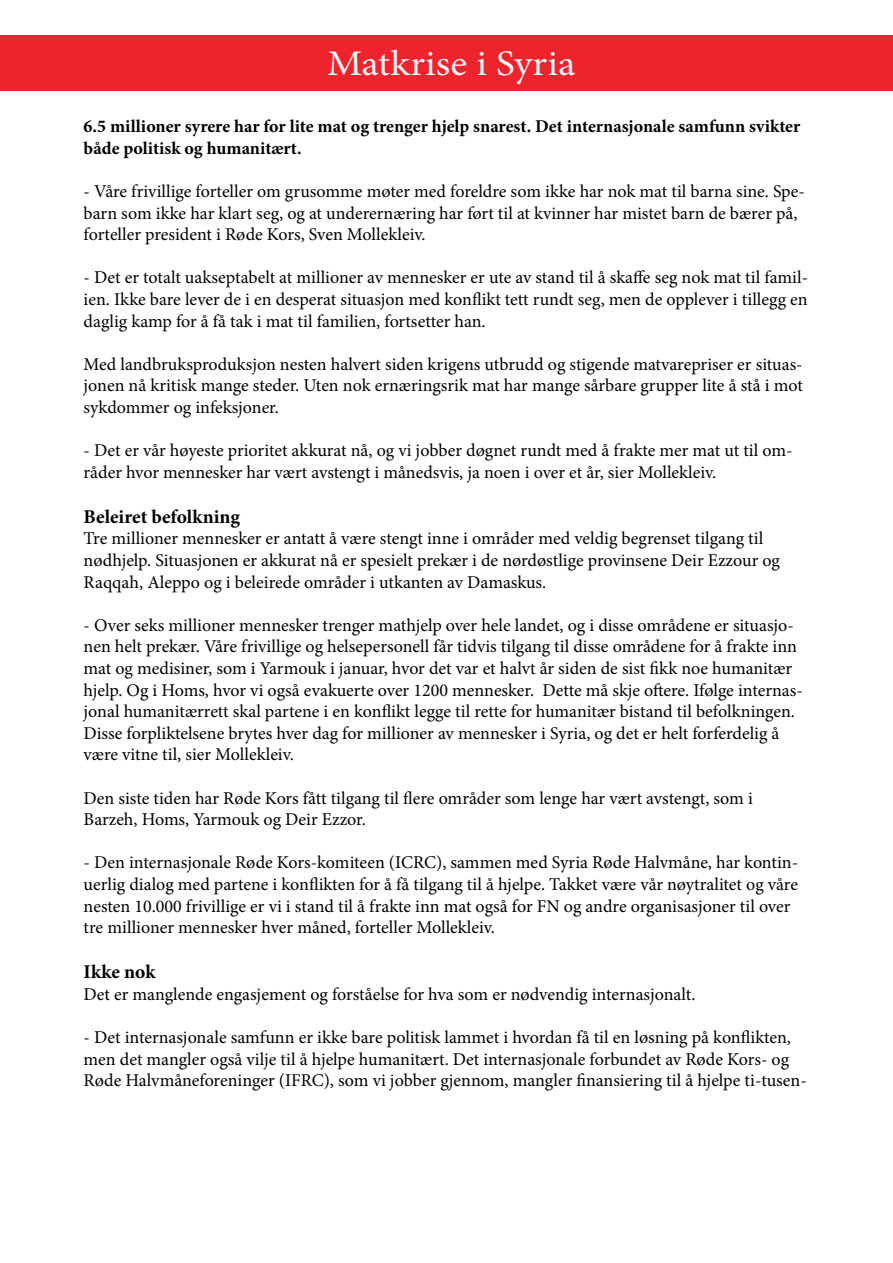
<style>
.page{position:relative;width:893px;height:1263px;background:#fff}
.page>*{position:absolute;margin:0;border:0;box-sizing:border-box;transform-origin:0 0}
.t1{font:36px "Minion Pro";letter-spacing:.005em;color:#f6f6f6;scale:1.1 1}
.t2{font:700 19.5px "Minion Pro";color:#000}
.t3{font:18px/21.6px "Minion Pro";color:#000}
.t4{font:700 18px/21.6px "Minion Pro";color:#000}
</style>
<div class="page">
<div style="left:0;top:35px;width:893px;height:56px;background:#ef232d"></div>
<h1 class="t1" style="left:327px;top:40px;width:227px">Matkrise i Syria</h1>
<p class="t4" style="left:84px;top:115px;width:718px">6.5 millioner syrere har for lite mat og trenger hjelp snarest. Det internasjonale samfunn svikter både politisk og humanitært.</p>
<p class="t3" style="left:84px;top:180px;width:723px">- Våre frivillige forteller om grusomme møter med foreldre som ikke har nok mat til barna sine. Spe&shy;barn som ikke har klart seg, og at underernæring har ført til at kvinner har mistet barn de bærer på, forteller president i Røde Kors, Sven Mollekleiv.</p>
<p class="t3" style="left:84px;top:267px;width:726px;text-align:justify">- Det er totalt uakseptabelt at millioner av mennesker er ute av stand til å skaffe seg nok mat til famil&shy;ien. Ikke bare lever de i en desperat situasjon med konflikt tett rundt seg, men de opplever i tillegg en daglig kamp for å få tak i mat til familien, fortsetter han.</p>
<p class="t3" style="left:84px;top:353px;width:721px;text-align:justify">Med landbruksproduksjon nesten halvert siden krigens utbrudd og stigende matvarepriser er situas&shy;jonen nå kritisk mange steder. Uten nok ernæringsrik mat har mange sårbare grupper lite å stå i mot sykdommer og infeksjoner.</p>
<p class="t3" style="left:84px;top:440px;width:710px">- Det er vår høyeste prioritet akkurat nå, og vi jobber døgnet rundt med å frakte mer mat ut til om&shy;råder hvor mennesker har vært avstengt i månedsvis, ja noen i over et år, sier Mollekleiv.</p>
<p class="t2" style="left:84px;top:503px;width:158px">Beleiret befolkning</p>
<p class="t3" style="left:84px;top:528px;width:698px">Tre millioner mennesker er antatt å være stengt inne i områder med veldig begrenset tilgang til nødhjelp. Situasjonen er akkurat nå er spesielt prekær i de nørdøstlige provinsene Deir Ezzour og<br>Raqqah, Aleppo og i beleirede områder i utkanten av Damaskus.</p>
<p class="t3" style="left:84px;top:614px;width:721px">- Over seks millioner mennesker trenger mathjelp over hele landet, og i disse områdene er situasjo&shy;nen helt prekær. Våre frivillige og helsepersonell får tidvis tilgang til disse områdene for å frakte inn mat og medisiner, som i Yarmouk i januar, hvor det var et halvt år siden de sist fikk noe humanitær hjelp. Og i Homs, hvor vi også evakuerte over 1200 mennesker. Dette må skje oftere. Ifølge internas&shy;jonal humanitærrett skal partene i en konflikt legge til rette for humanitær bistand til befolkningen.<br>Disse forpliktelsene brytes hver dag for millioner av mennesker i Syria, og det er helt forferdelig å være vitne til, sier Mollekleiv.</p>
<p class="t3" style="left:84px;top:787px;width:671px">Den siste tiden har Røde Kors fått tilgang til flere områder som lenge har vært avstengt, som i<br>Barzeh, Homs, Yarmouk og Deir Ezzor.</p>
<p class="t3" style="left:84px;top:852px;width:716px">- Den internasjonale Røde Kors-komiteen (ICRC), sammen med Syria Røde Halvmåne, har kontin&shy;uerlig dialog med partene i konflikten for å få tilgang til å hjelpe. Takket være vår nøytralitet og våre nesten 10.000 frivillige er vi i stand til å frakte inn mat også for FN og andre organisasjoner til over tre millioner mennesker hver måned, forteller Mollekleiv.</p>
<p class="t2" style="left:84px;top:958px;width:73px">Ikke nok</p>
<p class="t3" style="left:84px;top:983px;width:613px">Det er manglende engasjement og forståelse for hva som er nødvendig internasjonalt.</p>
<p class="t3" style="left:84px;top:1026px;width:725px">- Det internasjonale samfunn er ikke bare politisk lammet i hvordan få til en løsning på konflikten, men det mangler også vilje til å hjelpe humanitært. Det internasjonale forbundet av Røde Kors- og<br>Røde Halvmåneforeninger (IFRC), som vi jobber gjennom, mangler finansiering til å hjelpe ti-tusen-</p>
</div>
